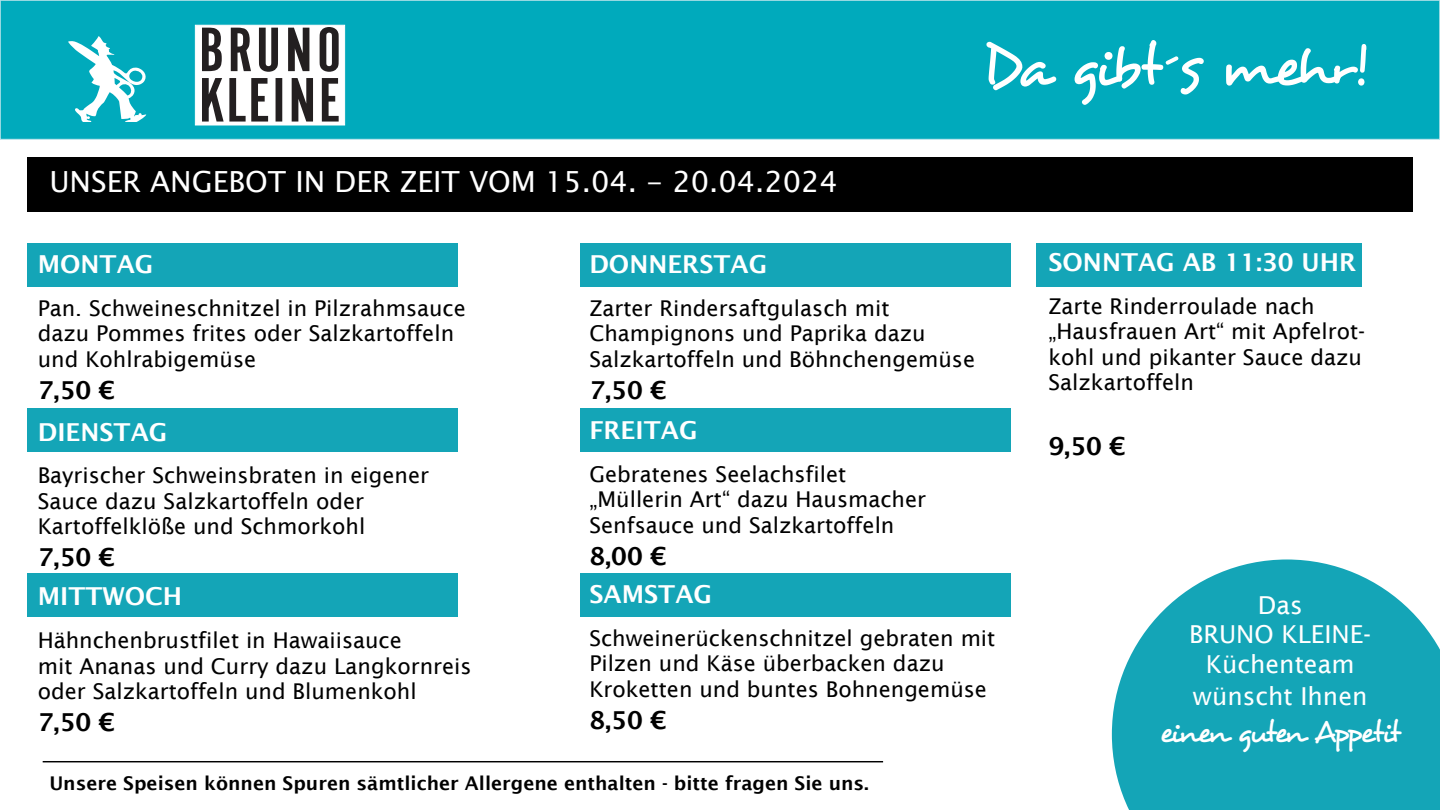
<style>
.page{position:relative;width:1440px;height:810px;background:#fff}
.page>*{position:absolute;margin:0;border:0;box-sizing:border-box;transform-origin:0 0}
.t1{font:59.25px "Desyrel";letter-spacing:-.08em;color:#fff}
.t2{font:30.6px "Desyrel";letter-spacing:-.09em;color:#fff}
.t3{font:29.1px "Lucida Sans Unicode";color:#fff}
.t4{font:600 24.75px "Lucida Sans";color:#fff}
.t5{font:24.75px/30.3px "Lucida Sans";color:#fff;text-align:center}
.t6{font:600 24.75px "Lucida Sans";color:#000}
.t7{font:21.75px/25.5px "Lucida Sans";color:#000}
.t8{font:600 18.9px "Lucida Sans";color:#000}
</style>
<div class="page">
<svg style="left:1112px;top:559px;width:328px;height:251px;background:#34b1c0"></svg>
<hr style="left:43px;top:761px;width:840px;height:1px;background:#000">
<div style="left:27px;top:157px;width:1386px;height:55px;background:#000"></div>
<div style="left:27px;top:243px;width:430px;height:43px;background:#14a5b7"></div>
<div style="left:581px;top:243px;width:430px;height:43px;background:#14a5b7"></div>
<div style="left:27px;top:408px;width:430px;height:43px;background:#14a5b7"></div>
<div style="left:581px;top:408px;width:430px;height:43px;background:#14a5b7"></div>
<div style="left:27px;top:573px;width:430px;height:43px;background:#14a5b7"></div>
<div style="left:581px;top:573px;width:430px;height:43px;background:#14a5b7"></div>
<div style="left:0;top:0;width:1440px;height:139px;background:#00aabc"></div>
<div style="left:0;top:0;width:1440px;height:140px;border:1px solid #addfe7"></div>
<div style="left:195px;top:25px;width:150px;height:100px;background:#fff;border:1px solid #fff"></div>
<svg style="left:68px;top:36px;width:79px;height:86px"></svg>
<svg style="left:202px;top:78px;width:137px;height:44px"></svg>
<svg style="left:202px;top:28px;width:20px;height:43px"></svg>
<svg style="left:231px;top:28px;width:20px;height:43px"></svg>
<svg style="left:259px;top:28px;width:19px;height:44px"></svg>
<svg style="left:288px;top:28px;width:21px;height:43px"></svg>
<svg style="left:320px;top:27px;width:19px;height:45px"></svg>
<div style="left:1037px;top:243px;width:325px;height:43px;background:#14a5b7"></div>
<p class="t3" style="left:49px;top:159px;width:790px">UNSER ANGEBOT IN DER ZEIT VOM 15.04. - 20.04.2024</p>
<p class="t1" style="left:982px;top:30px;width:386px">Da gibt´s mehr!</p>
<p class="t4" style="left:38px;top:250px;width:117px">MONTAG</p>
<p class="t7" style="left:38px;top:295px;width:430px">Pan. Schweineschnitzel in Pilzrahmsauce</p>
<p class="t7" style="left:38px;top:321px;width:418px">dazu Pommes frites oder Salzkartoffeln</p>
<p class="t7" style="left:38px;top:346px;width:220px">und Kohlrabigemüse</p>
<p class="t6" style="left:38px;top:376px;width:79px">7,50 €</p>
<p class="t4" style="left:38px;top:418px;width:131px">DIENSTAG</p>
<p class="t7" style="left:38px;top:463px;width:393px">Bayrischer Schweinsbraten in eigener</p>
<p class="t7" style="left:38px;top:488px;width:328px">Sauce dazu Salzkartoffeln oder</p>
<p class="t7" style="left:38px;top:514px;width:329px">Kartoffelklöße und Schmorkohl</p>
<p class="t6" style="left:38px;top:543px;width:79px">7,50 €</p>
<p class="t4" style="left:38px;top:582px;width:146px">MITTWOCH</p>
<p class="t7" style="left:38px;top:628px;width:366px">Hähnchenbrustfilet in Hawaiisauce</p>
<p class="t7" style="left:38px;top:653px;width:435px">mit Ananas und Curry dazu Langkornreis</p>
<p class="t7" style="left:38px;top:679px;width:380px">oder Salzkartoffeln und Blumenkohl</p>
<p class="t6" style="left:38px;top:708px;width:79px">7,50 €</p>
<p class="t4" style="left:589px;top:250px;width:179px">DONNERSTAG</p>
<p class="t7" style="left:589px;top:295px;width:302px">Zarter Rindersaftgulasch mit</p>
<p class="t7" style="left:589px;top:321px;width:338px">Champignons und Paprika dazu</p>
<p class="t7" style="left:589px;top:346px;width:387px">Salzkartoffeln und Böhnchengemüse</p>
<p class="t6" style="left:589px;top:376px;width:79px">7,50 €</p>
<p class="t4" style="left:589px;top:416px;width:110px">FREITAG</p>
<p class="t7" style="left:589px;top:461px;width:259px">Gebratenes Seelachsfilet</p>
<p class="t7" style="left:589px;top:487px;width:338px">„Müllerin Art“ dazu Hausmacher</p>
<p class="t7" style="left:589px;top:512px;width:307px">Senfsauce und Salzkartoffeln</p>
<p class="t6" style="left:589px;top:542px;width:79px">8,00 €</p>
<p class="t4" style="left:589px;top:580px;width:124px">SAMSTAG</p>
<p class="t7" style="left:589px;top:625px;width:408px">Schweinerückenschnitzel gebraten mit</p>
<p class="t7" style="left:589px;top:651px;width:357px">Pilzen und Käse überbacken dazu</p>
<p class="t7" style="left:589px;top:676px;width:399px">Kroketten und buntes Bohnengemüse</p>
<p class="t6" style="left:589px;top:706px;width:79px">8,50 €</p>
<p class="t8" style="left:49px;top:772px;width:821px">Unsere Speisen können Spuren sämtlicher Allergene enthalten - bitte fragen Sie uns.</p>
<p class="t4" style="left:1048px;top:248px;width:309px">SONNTAG AB 11:30 UHR</p>
<p class="t7" style="left:1048px;top:293px;width:268px">Zarte Rinderroulade nach</p>
<p class="t7" style="left:1048px;top:319px;width:318px">„Hausfrauen Art“ mit Apfelrot&shy;kohl und pikanter Sauce dazu<br>Salzkartoffeln</p>
<p class="t6" style="left:1048px;top:432px;width:79px">9,50 €</p>
<p class="t5" style="left:1189px;top:590px;width:183px">Das<br>BRUNO KLEINE-<br>Küchenteam wünscht Ihnen</p>
<h2 class="t2" style="left:1160px;top:714px;width:242px">einen guten Appetit</h2>
</div>
